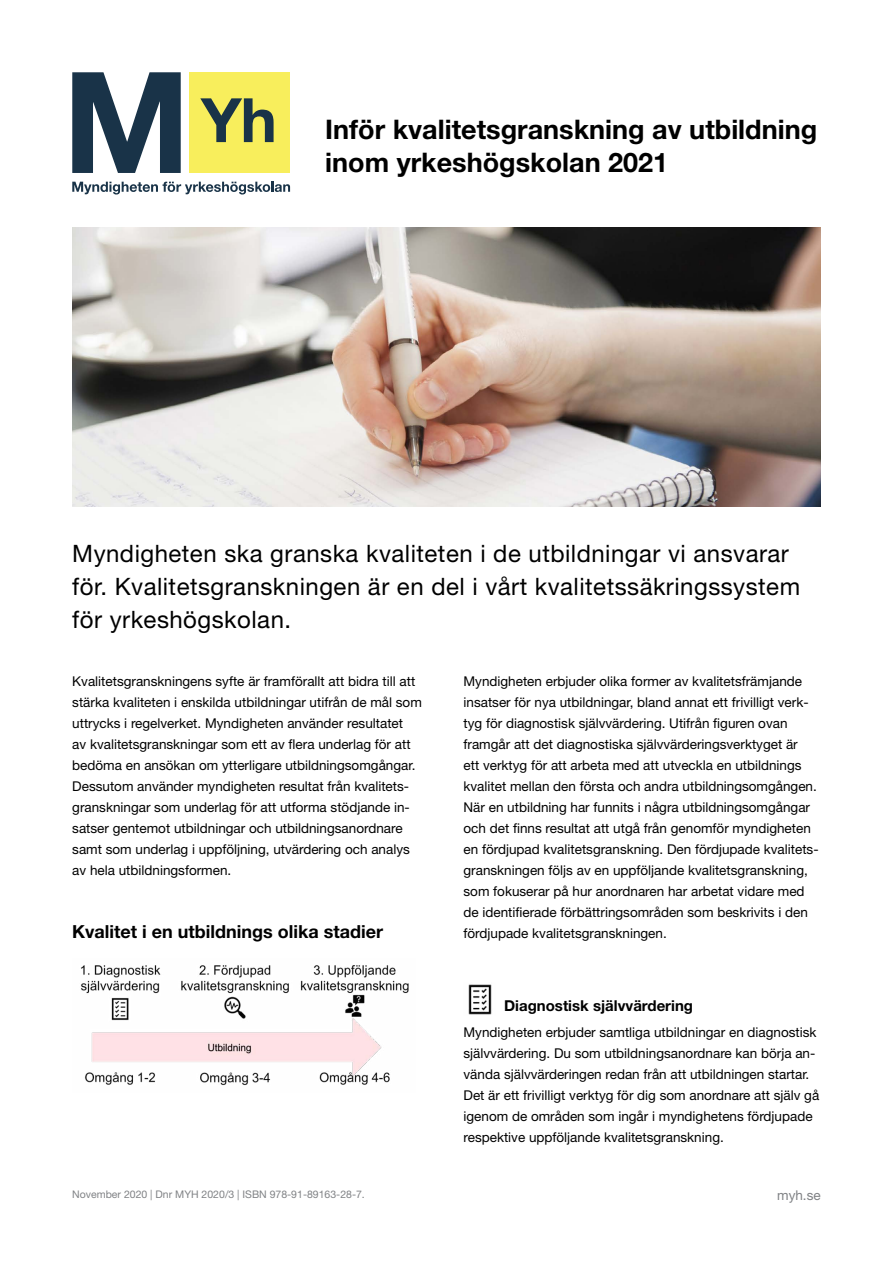
<style>
.page{position:relative;width:893px;height:1263px;background:#fff}
.page>*{position:absolute;margin:0;border:0;box-sizing:border-box;transform-origin:0 0}
.rubrik_bold{font:700 27px/32.4px "Helvetica Neue LT Std";color:#000}
.ingress{font:24px/33px "Helvetica Neue LT Std";letter-spacing:.02em;color:#000}
.bread{font:700 18px "Helvetica Neue LT Std";color:#000}
.rubrik_bold-2{font:700 15px "Helvetica Neue LT Std";color:#000}
.bread-2{font:13.5px/21px "Helvetica Neue LT Std";color:#000}
.t1{font:13.5px "Helvetica Neue LT Std";color:#808285}
.t2{font:10.5px "Helvetica Neue LT Std";color:#808285}
</style>
<div class="page">
<div style="left:189px;top:72px;width:101px;height:101px;background:#f8ee5c"></div>
<svg style="left:200px;top:98px;width:74px;height:44px"></svg>
<svg style="left:72px;top:182px;width:218px;height:13px"></svg>
<svg style="left:72px;top:72px;width:109px;height:101px"></svg>
<img style="left:72px;top:227px;width:749px;height:279px">
<img style="left:81px;top:965px;width:328px;height:121px">
<img style="left:468px;top:984px;width:24px;height:31px">
<p class="rubrik_bold" style="left:325px;top:113px;width:493px">Inför kvalitetsgranskning av utbildning inom yrkeshögskolan 2021</p>
<p class="ingress" style="left:72px;top:537px;width:729px">Myndigheten ska granska kvaliteten i de utbildningar vi ansvarar för. Kvalitetsgranskningen är en del i vårt kvalitetssäkringssystem för yrkeshögskolan.</p>
<p class="bread-2" style="left:72px;top:670px;width:351px">Kvalitetsgranskningens syfte är framförallt att bidra till att stärka kvaliteten i enskilda utbildningar utifrån de mål som uttrycks i regelverket. Myndigheten använder resultatet<br>av kvalitetsgranskningar som ett av flera underlag för att bedöma en ansökan om ytterligare utbildningsomgångar.<br>Dessutom använder myndigheten resultat från kvalitets&shy;granskningar som underlag för att utforma stödjande in-</p>
<p class="bread-2" style="left:72px;top:817px;width:339px">satser gentemot utbildningar och utbildningsanordnare samt som underlag i uppföljning, utvärdering och analys av hela utbildningsformen.</p>
<p class="bread" style="left:72px;top:920px;width:312px">Kvalitet i en utbildnings olika stadier</p>
<p class="bread-2" style="left:463px;top:670px;width:340px">Myndigheten erbjuder olika former av kvalitetsfrämjande</p>
<p class="bread-2" style="left:463px;top:691px;width:357px">insatser för nya utbildningar, bland annat ett frivilligt verk&shy;tyg för diagnostisk självvärdering. Utifrån figuren ovan framgår att det diagnostiska självvärderingsverktyget är<br>ett verktyg för att arbeta med att utveckla en utbildnings kvalitet mellan den första och andra utbildningsomgången.<br>När en utbildning har funnits i några utbildningsomgångar och det finns resultat att utgå från genomför myndigheten en fördjupad kvalitetsgranskning. Den fördjupade kvalitets&shy;granskningen följs av en uppföljande kvalitetsgranskning, som fokuserar på hur anordnaren har arbetat vidare med de identifierade förbättringsområden som beskrivits i den fördjupade kvalitetsgranskningen.</p>
<p class="rubrik_bold-2" style="left:504px;top:997px;width:190px">Diagnostisk självvärdering</p>
<p class="bread-2" style="left:463px;top:1021px;width:357px">Myndigheten erbjuder samtliga utbildningar en diagnostisk självvärdering. Du som utbildningsanordnare kan börja an&shy;vända självvärderingen redan från att utbildningen startar.<br>Det är ett frivilligt verktyg för dig som anordnare att själv gå igenom de områden som ingår i myndighetens fördjupade respektive uppföljande kvalitetsgranskning.</p>
<p class="t2" style="left:72px;top:1188px;width:294px">November 2020 | Dnr MYH 2020/3 | ISBN 978-91-89163-28-7.</p>
<p class="t1" style="left:777px;top:1187px;width:45px">myh.se</p>
</div>
